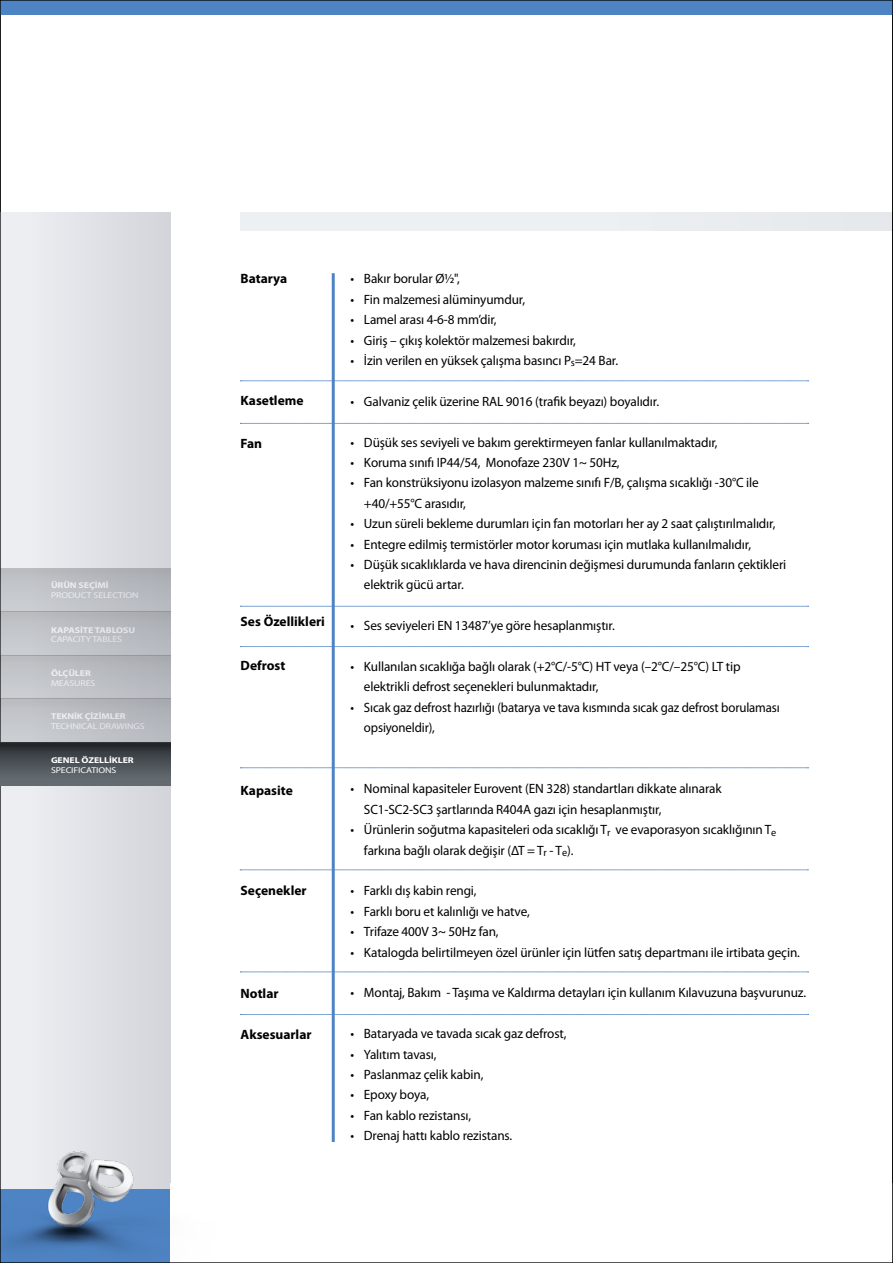
<style>
.page{position:relative;width:893px;height:1263px;background:#fff}
.page>*{position:absolute;margin:0;border:0;box-sizing:border-box;transform-origin:0 0}
.t1{font:13.5px/20.4px "Myriad Pro";letter-spacing:-.01em;color:#000}
.t2{font:13.5px/20.4px "Myriad Pro";letter-spacing:-.01em;color:#000;scale:.95 1}
.t3{font:700 13.5px "Myriad Pro";color:#000}
.t4{font:8.4px "Myriad Pro";letter-spacing:-.01em;color:#fff;scale:1.17 1}
.t5{font:700 8.4px "Myriad Pro";letter-spacing:-.01em;color:#fff;scale:1.17 1}
</style>
<div class="page">
<img style="left:2px;top:212px;width:889px;height:931px">
<div style="left:0;top:0;width:893px;height:15px;background:#4f84c4"></div>
<div style="left:0;top:213px;width:170px;height:1050px;background:linear-gradient(to right,#eef1f4,#d2d4db)"></div>
<img style="left:2px;top:1143px;width:169px;height:118px">
<div style="left:241px;top:213px;width:652px;height:17px;background:#edf0f2"></div>
<hr style="left:332px;top:273px;width:3px;height:869px;background:#4f84c4">
<svg style="left:240px;top:381px;width:569px;height:1px"></svg>
<svg style="left:240px;top:423px;width:569px;height:1px"></svg>
<svg style="left:240px;top:606px;width:569px;height:1px"></svg>
<svg style="left:240px;top:646px;width:569px;height:1px"></svg>
<svg style="left:240px;top:767px;width:569px;height:1px"></svg>
<svg style="left:240px;top:869px;width:568px;height:1px"></svg>
<svg style="left:240px;top:972px;width:569px;height:1px"></svg>
<svg style="left:240px;top:1014px;width:569px;height:1px"></svg>
<div style="left:0;top:568px;width:170px;height:43px;background:linear-gradient(to right,#c6c9cd,#b0b3b9)"></div>
<div style="left:0;top:612px;width:170px;height:43px;background:linear-gradient(to right,#c6c9cd,#b1b4b9)"></div>
<div style="left:0;top:655px;width:170px;height:44px;background:linear-gradient(to right,#c6c9cd,#b1b4b9)"></div>
<div style="left:0;top:742px;width:170px;height:43px;background:linear-gradient(to bottom,#25292c,#6e767b)"></div>
<div style="left:0;top:699px;width:170px;height:43px;background:linear-gradient(to right,#c6c9cd,#b1b4b9)"></div>
<p class="t5" style="left:51px;top:580px;width:51px">ÜRÜN SEÇİMİ</p>
<p class="t4" style="left:51px;top:590px;width:76px">PRODUCT SELECTION</p>
<p class="t5" style="left:51px;top:624px;width:73px">KAPASİTE TABLOSU</p>
<p class="t4" style="left:51px;top:634px;width:62px">CAPACITY TABLES</p>
<p class="t5" style="left:51px;top:667px;width:36px">ÖLÇÜLER</p>
<p class="t4" style="left:51px;top:678px;width:39px">MEASURES</p>
<p class="t5" style="left:51px;top:711px;width:65px">TEKNİK ÇİZİMLER</p>
<p class="t4" style="left:51px;top:721px;width:81px">TECHNICAL DRAWINGS</p>
<p class="t5" style="left:51px;top:754px;width:72px">GENEL ÖZELLİKLER</p>
<p class="t4" style="left:51px;top:764px;width:57px">SPECIFICATIONS</p>
<p class="t3" style="left:241px;top:270px;width:48px">Batarya</p>
<p class="t3" style="left:241px;top:392px;width:64px">Kasetleme</p>
<p class="t3" style="left:241px;top:435px;width:23px">Fan</p>
<p class="t3" style="left:241px;top:613px;width:86px">Ses Özellikleri</p>
<p class="t3" style="left:241px;top:657px;width:46px">Defrost</p>
<p class="t3" style="left:241px;top:781px;width:54px">Kapasite</p>
<p class="t3" style="left:241px;top:882px;width:68px">Seçenekler</p>
<p class="t3" style="left:241px;top:985px;width:39px">Notlar</p>
<p class="t3" style="left:241px;top:1026px;width:72px">Aksesuarlar</p>
<p class="t1" style="left:350px;top:268px;width:111px">• Bakır borular Ø½",</p>
<p class="t1" style="left:350px;top:289px;width:176px">• Fin malzemesi alüminyumdur,</p>
<p class="t1" style="left:350px;top:309px;width:148px">• Lamel arası 4-6-8 mm’dir,</p>
<p class="t1" style="left:350px;top:330px;width:227px">• Giriş – çıkış kolektör malzemesi bakırdır,</p>
<p class="t1" style="left:350px;top:350px;width:269px">• İzin verilen en yüksek çalışma basıncı P<sub>s</sub>=24 Bar.</p>
<p class="t1" style="left:350px;top:391px;width:310px">• Galvaniz çelik üzerine RAL 9016 (trafik beyazı) boyalıdır.</p>
<p class="t1" style="left:350px;top:432px;width:369px">• Düşük ses seviyeli ve bakım gerektirmeyen fanlar kullanılmaktadır,</p>
<p class="t1" style="left:350px;top:452px;width:271px">• Koruma sınıfı IP44/54, Monofaze 230V 1~ 50Hz,</p>
<p class="t1" style="left:364px;top:472px;width:396px;text-indent:-13px">• Fan konstrüksiyonu izolasyon malzeme sınıfı F/B, çalışma sıcaklığı -30°C ile +40/+55°C arasıdır,</p>
<p class="t1" style="left:350px;top:513px;width:427px">• Uzun süreli bekleme durumları için fan motorları her ay 2 saat çalıştırılmalıdır,</p>
<p class="t1" style="left:350px;top:534px;width:402px">• Entegre edilmiş termistörler motor koruması için mutlaka kullanılmalıdır,</p>
<p class="t1" style="left:364px;top:554px;width:424px;text-indent:-13px">• Düşük sıcaklıklarda ve hava direncinin değişmesi durumunda fanların çektikleri elektrik gücü artar.</p>
<p class="t1" style="left:350px;top:615px;width:266px">• Ses seviyeleri EN 13487’ye göre hesaplanmıştır.</p>
<p class="t1" style="left:364px;top:656px;width:378px;text-indent:-13px">• Kullanılan sıcaklığa bağlı olarak (+2°C/-5°C) HT veya (–2°C/–25°C) LT tip elektrikli defrost seçenekleri bulunmaktadır,</p>
<p class="t2" style="left:364px;top:697px;width:439px;text-indent:-14px">• Sıcak gaz defrost hazırlığı (batarya ve tava kısmında sıcak gaz defrost borulaması opsiyoneldir),</p>
<p class="t1" style="left:364px;top:778px;width:359px;text-indent:-13px">• Nominal kapasiteler Eurovent (EN 328) standartları dikkate alınarak<br>SC1-SC2-SC3 şartlarında R404A gazı için hesaplanmıştır,</p>
<p class="t1" style="left:364px;top:819px;width:414px;text-indent:-13px">• Ürünlerin soğutma kapasiteleri oda sıcaklığı T<sub>r</sub> ve evaporasyon sıcaklığının T<sub>e </sub>farkına bağlı olarak değişir (ΔT = T<sub>r</sub> - T<sub>e</sub>).</p>
<p class="t1" style="left:350px;top:880px;width:128px">• Farklı dış kabin rengi,</p>
<p class="t1" style="left:350px;top:901px;width:181px">• Farklı boru et kalınlığı ve hatve,</p>
<p class="t1" style="left:350px;top:921px;width:150px">• Trifaze 400V 3~ 50Hz fan,</p>
<p class="t1" style="left:350px;top:942px;width:451px">• Katalogda belirtilmeyen özel ürünler için lütfen satış departmanı ile irtibata geçin.</p>
<p class="t1" style="left:350px;top:982px;width:457px">• Montaj, Bakım - Taşıma ve Kaldırma detayları için kullanım Kılavuzuna başvurunuz.</p>
<p class="t1" style="left:350px;top:1023px;width:217px">• Bataryada ve tavada sıcak gaz defrost,</p>
<p class="t1" style="left:350px;top:1044px;width:88px">• Yalıtım tavası,</p>
<p class="t1" style="left:350px;top:1064px;width:134px">• Paslanmaz çelik kabin,</p>
<p class="t1" style="left:350px;top:1084px;width:80px">• Epoxy boya,</p>
<p class="t1" style="left:350px;top:1105px;width:122px">• Fan kablo rezistansı,</p>
<p class="t1" style="left:350px;top:1125px;width:163px">• Drenaj hattı kablo rezistans.</p>
</div>
